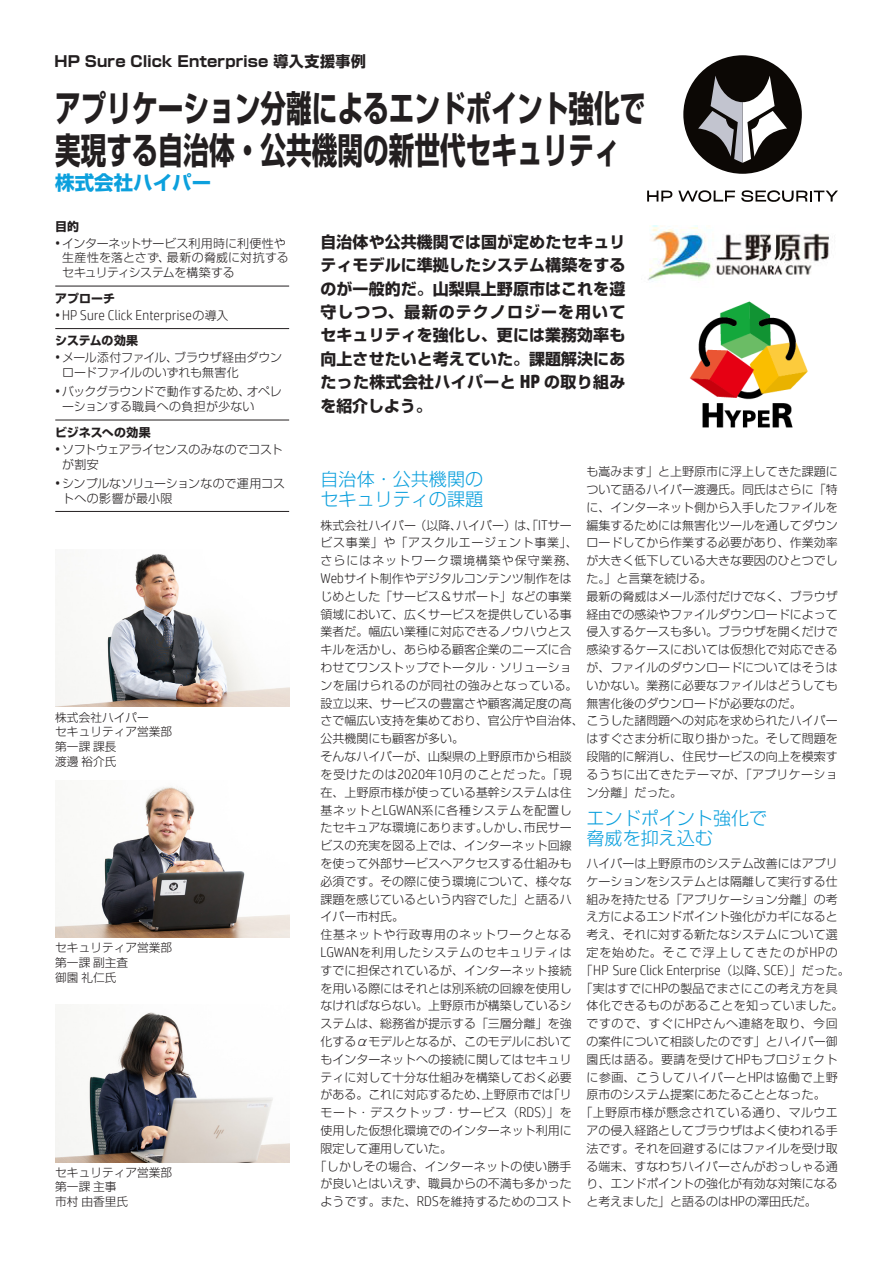
<style>
.page{position:relative;width:893px;height:1263px;background:#fff}
.page>*{position:absolute;margin:0;border:0;box-sizing:border-box;transform-origin:0 0}
.t1{font:700 36.15px "Shin Go Pro";color:#231f20;scale:.71 1}
.t2{font:700 19.5px "Shin Go Pro";color:#0ca0dd}
.t3{font:700 18.9px "HP Simplified";color:#231f20;scale:.93 1}
.小見出し{font:300 18px/20.2px "Shin Go Pro";color:#0ca0dd}
.t4{font:700 15.9px/23.4px "Shin Go Pro";letter-spacing:.005em;color:#231f20;text-align:right}
.Docment_type_12_14{font:700 15px "Shin Go Pro";letter-spacing:.01em;color:#231f20}
.本文{font:300 14.25px "HP Simplified";color:#231f20;scale:.93 1}
.本文-2{font:300 14.25px "HP Simplified";letter-spacing:.02em;color:#231f20;scale:.93 1}
.本文-3{font:300 12px/17.9px "Shin Go Pro";color:#231f20}
.本文-4{font:300 12px/17.9px "Shin Go Pro";letter-spacing:.025em;color:#231f20}
.本文-5{font:300 12px "Shin Go Pro";letter-spacing:.05em;color:#231f20}
.Sidebar_header{font:700 12px "Shin Go Pro";letter-spacing:-.005em;color:#231f20}
.本文-6{font:300 12px "Shin Go Pro";letter-spacing:.12em;color:#231f20}
.本文-7{font:300 12px "Shin Go Pro";letter-spacing:.035em;color:#231f20}
.本文-8{font:300 12px "Shin Go Pro";letter-spacing:-.025em;color:#231f20}
.本文-9{font:300 12px "Shin Go Pro";letter-spacing:-.04em;color:#231f20}
.t5{font:300 11.7px "Shin Go Pro";color:#231f20}
.s1{font-family:"Shin Go Pro";font-size:12px}
.s2{font-family:"HP Simplified";font-size:14.25px}
</style>
<div class="page">
<img style="left:55px;top:554px;width:234px;height:153px">
<img style="left:55px;top:786px;width:234px;height:152px">
<div style="left:683px;top:55px;width:119px;height:119px;background:#0c0805;border-radius:50%"></div>
<svg style="left:698px;top:76px;width:89px;height:87px"></svg>
<svg style="left:647px;top:191px;width:25px;height:11px"></svg>
<svg style="left:678px;top:190px;width:57px;height:12px"></svg>
<svg style="left:741px;top:190px;width:97px;height:12px"></svg>
<hr style="left:55px;top:286px;width:234px;height:1px;background:#231f20">
<hr style="left:55px;top:328px;width:234px;height:1px;background:#231f20">
<hr style="left:55px;top:420px;width:234px;height:1px;background:#231f20">
<hr style="left:55px;top:511px;width:234px;height:1px;background:#231f20">
<img style="left:689px;top:301px;width:119px;height:127px">
<img style="left:55px;top:1008px;width:234px;height:154px">
<img style="left:647px;top:225px;width:182px;height:57px">
<p class="Docment_type_12_14" style="left:55px;top:50px;width:313px">HP Sure Click Enterprise 導入支援事例</p>
<p class="t1" style="left:55px;top:80px;width:833px">アプリケーション分離によるエンドポイント強化で</p>
<p class="t1" style="left:55px;top:121px;width:797px">実現する自治体・公共機関の新世代セキュリティ</p>
<p class="t2" style="left:55px;top:168px;width:158px">株式会社ハイパー</p>
<p class="Sidebar_header" style="left:55px;top:216px;width:25px">目的</p>
<p class="本文-3" style="left:62px;top:233px;width:225px">インターネットサービス利用時に利便性や</p>
<p class="本文" style="left:55px;top:235px;width:7px">•</p>
<p class="本文-7" style="left:167px;top:248px;width:123px">最新の脅威に対抗する</p>
<p class="本文-3" style="left:62px;top:249px;width:174px;line-height:14.9px">生産性を落とさず、<br>セキュリティシステムを構築する</p>
<p class="Sidebar_header" style="left:55px;top:289px;width:61px">アプローチ</p>
<p class="本文-2" style="left:55px;top:307px;width:188px">•HP Sure Click Enterprise<span class="s1">の導入</span></p>
<p class="Sidebar_header" style="left:55px;top:331px;width:84px">システムの効果</p>
<p class="本文-3" style="left:174px;top:347px;width:110px">ブラウザ経由ダウン</p>
<p class="本文-9" style="left:62px;top:348px;width:118px">メール添付ファイル、</p>
<p class="本文" style="left:55px;top:349px;width:7px">•</p>
<p class="本文-3" style="left:62px;top:362px;width:178px">ロードファイルのいずれも無害化</p>
<p class="本文-8" style="left:62px;top:382px;width:190px">バックグラウンドで動作するため、</p>
<p class="本文-3" style="left:247px;top:381px;width:36px">オペレ</p>
<p class="本文" style="left:55px;top:383px;width:7px">•</p>
<p class="本文-3" style="left:62px;top:396px;width:194px">ーションする職員への負担が少ない</p>
<p class="Sidebar_header" style="left:55px;top:423px;width:97px">ビジネスへの効果</p>
<p class="本文-3" style="left:62px;top:439px;width:222px">ソフトウェアライセンスのみなのでコスト</p>
<p class="本文" style="left:55px;top:441px;width:7px">•</p>
<p class="本文-3" style="left:62px;top:454px;width:38px">が割安</p>
<p class="本文-3" style="left:62px;top:473px;width:225px">シンプルなソリューションなので運用コス</p>
<p class="本文" style="left:55px;top:475px;width:7px">•</p>
<p class="本文-7" style="left:62px;top:488px;width:112px">トへの影響が最小限</p>
<p class="t5" style="left:55px;top:707px;width:95px">株式会社ハイパー</p>
<p class="t5" style="left:55px;top:722px;width:118px">セキュリティア営業部</p>
<p class="t5" style="left:55px;top:737px;width:63px">第一課課長</p>
<p class="t5" style="left:55px;top:752px;width:63px">渡邊裕介氏</p>
<p class="t5" style="left:55px;top:938px;width:118px">セキュリティア営業部</p>
<p class="t5" style="left:55px;top:953px;width:74px">第一課副主査</p>
<p class="t5" style="left:55px;top:968px;width:63px">御園礼仁氏</p>
<p class="t5" style="left:55px;top:1162px;width:118px">セキュリティア営業部</p>
<p class="t5" style="left:55px;top:1177px;width:63px">第一課主事</p>
<p class="t5" style="left:55px;top:1192px;width:74px">市村由香里氏</p>
<p class="t4" style="left:320px;top:228px;width:306px">自治体や公共機関では国が定めたセキュリティモデルに準拠したシステム構築をするのが一般的だ。山梨県上野原市はこれを遵守しつつ、最新のテクノロジーを用いてセキュリティを強化し、更には業務効率も向上させたいと考えていた。課題解決にあの取り組み</p>
<p class="t4" style="left:320px;top:369px;width:197px;text-align:left">たった株式会社ハイパーとを紹介しよう。</p>
<p class="t3" style="left:520px;top:371px;width:24px">HP</p>
<p class="本文-3" style="left:587px;top:461px;width:253px;text-align:justify">も嵩みます」と上野原市に浮上してきた課題について語るハイパー渡邊氏。同氏はさらに「特に、インターネット側から入手したファイルを編集するためには無害化ツールを通してダウンロードしてから作業する必要があり、作業効率が大きく低下している大きな要因のひとつでした。」と言葉を続ける。</p>
<p class="本文-3" style="left:587px;top:586px;width:253px;text-align:justify">最新の脅威はメール添付だけでなく、ブラウザ経由での感染やファイルダウンロードによって侵入するケースも多い。ブラウザを開くだけで感染するケースにおいては仮想化で対応できるが、ファイルのダウンロードについてはそうはいかない。業務に必要なファイルはどうしても無害化後のダウンロードが必要なのだ。</p>
<p class="本文-3" style="left:587px;top:728px;width:253px;text-align:justify">はすぐさま分析に取り掛かった。そして問題を段階的に解消し、住民サービスの向上を模索するうちに出てきたテーマが、「アプリケーション分離」だった。</p>
<p class="小見出し" style="left:587px;top:805px;width:182px">エンドポイント強化で脅威を抑え込む</p>
<p class="本文-3" style="left:587px;top:853px;width:253px">ハイパーは上野原市のシステム改善にはアプリ</p>
<p class="本文-3" style="left:587px;top:871px;width:253px">ケーションをシステムとは隔離して実行する仕</p>
<p class="本文-3" style="left:587px;top:888px;width:253px">組みを持たせる「アプリケーション分離」の考</p>
<p class="本文-3" style="left:587px;top:906px;width:253px">え方によるエンドポイント強化がカギになると</p>
<p class="本文-3" style="left:587px;top:924px;width:253px">考え、それに対する新たなシステムについて選</p>
<p class="本文-6" style="left:587px;top:942px;width:253px">定を始めた。そこで浮上してきたのが<span class="s2">HP</span>の</p>
<p class="本文-3" style="left:784px;top:960px;width:67px">）」だった。</p>
<p class="小見出し" style="left:320px;top:467px;width:164px">自治体・公共機関のセキュリティの課題</p>
<p class="本文-3" style="left:456px;top:515px;width:83px">ハイパー）は、「</p>
<p class="本文-3" style="left:320px;top:515px;width:519px">株式会社ハイパー（以降、<br>ビス事業」や「アスクルエージェント事業、「<br>さらにはネットワーク環境構築や保守業務、<br><span class="s2">Web</span>サイト制作やデジタルコンテンツ制作をは<br>じめとした「サービス＆サポート」などの事業<br>領域において、広くサービスを提供している事<br>業者だ。幅広い業種に対応できるノウハウとス<br>キルを活かし、あらゆる顧客企業のニーズに合<br>わせてワンストップでトータル・ソリューショ<br>ンを届けられるのが同社の強みとなっている。<br>設立以来、サービスの豊富さや顧客満足度の高<br>さで幅広い支持を集めており、官公庁や自治体、こうした諸問題への対応を求められたハイパー公共機関にも顧客が多い。</p>
<p class="本文-3" style="left:320px;top:746px;width:253px;text-align:right">そんなハイパーが、山梨県の上野原市から相談月のことだった。「現</p>
<p class="本文" style="left:538px;top:517px;width:37px">IT<span class="s1">サー</span></p>
<p class="本文-3" style="left:320px;top:764px;width:78px">を受けたのは</p>
<p class="本文-3" style="left:320px;top:782px;width:253px">在、上野原市様が使っている基幹システムは住</p>
<p class="本文-5" style="left:320px;top:800px;width:253px">基ネットと<span class="s2">LGWAN</span>系に各種システムを配置し</p>
<p class="本文-3" style="left:524px;top:817px;width:49px">市民サー</p>
<p class="本文-3" style="left:425px;top:764px;width:13px">年</p>
<p class="本文" style="left:397px;top:766px;width:32px">2020</p>
<p class="本文" style="left:437px;top:766px;width:17px">10</p>
<p class="本文-3" style="left:320px;top:817px;width:253px">たセキュアな環境にあります。<br>ビスの充実を図る上では、インターネット回線を使って外部サービスへアクセスする仕組みも必須です。その際に使う環境について、様々な課題を感じているという内容でした」と語るハイパー市村氏。</p>
<p class="本文-3" style="left:320px;top:924px;width:253px;text-align:right">住基ネットや行政専用のネットワークとなる<br><span class="s2">LGWAN</span>を利用したシステムのセキュリティはすでに担保されているが、インターネット接続を用いる際にはそれとは別系統の回線を使用しなければならない。上野原市が構築しているシステムは、総務省が提示する「三層分離」を強化するαモデルとなるが、このモデルにおいてもインターネットへの接続に関してはセキュリティに対して十分な仕組みを構築しておく必要「リ</p>
<p class="本文-3" style="left:482px;top:817px;width:49px">しかし、</p>
<p class="本文-3" style="left:581px;top:960px;width:13px">「</p>
<p class="本文-4" style="left:587px;top:978px;width:259px;text-indent:-6px">「実はすでに<span class="s2">HP</span>の製品でまさにこの考え方を具体化できるものがあることを知っていました。ですので、すぐに<span class="s2">HP</span>さんへ連絡を取り、今回の案件について相談したのです」とハイパー御園氏は語る。要請を受けて<span class="s2">HP</span>もプロジェクトに参画、こうしてハイパーと<span class="s2">HP</span>は協働で上野原市のシステム提案にあたることとなった。</p>
<p class="本文-3" style="left:587px;top:1102px;width:253px;text-align:justify;text-indent:-6px">「上野原市様が懸念されている通り、マルウエアの侵入経路としてブラウザはよく使われる手法です。それを回避するにはファイルを受け取る端末、すなわちハイパーさんがおっしゃる通り、エンドポイントの強化が有効な対策になると考えました」と語るのは<span class="s2">HP</span>の澤田氏だ。</p>
<p class="本文-3" style="left:721px;top:960px;width:49px">（以降、</p>
<p class="本文" style="left:593px;top:962px;width:139px">HP Sure Click Enterprise</p>
<p class="本文" style="left:764px;top:962px;width:23px">SCE</p>
<p class="本文-3" style="left:320px;top:1084px;width:169px">がある。これに対応するため、</p>
<p class="本文-3" style="left:482px;top:1084px;width:73px">上野原市では</p>
<p class="本文-3" style="left:320px;top:1102px;width:253px">モート・デスクトップ・サービス（<br>使用した仮想化環境でのインターネット利用に限定して運用していた。</p>
<p class="本文-3" style="left:315px;top:1156px;width:259px;text-align:center">「しかしその場合、インターネットの使い勝手が良いとはいえず、職員からの不満も多かったようです。また、<span class="s2">RDS</span>を維持するためのコスト</p>
<p class="本文-3" style="left:541px;top:1102px;width:32px">）」を</p>
<p class="本文" style="left:519px;top:1104px;width:25px">RDS</p>
</div>
